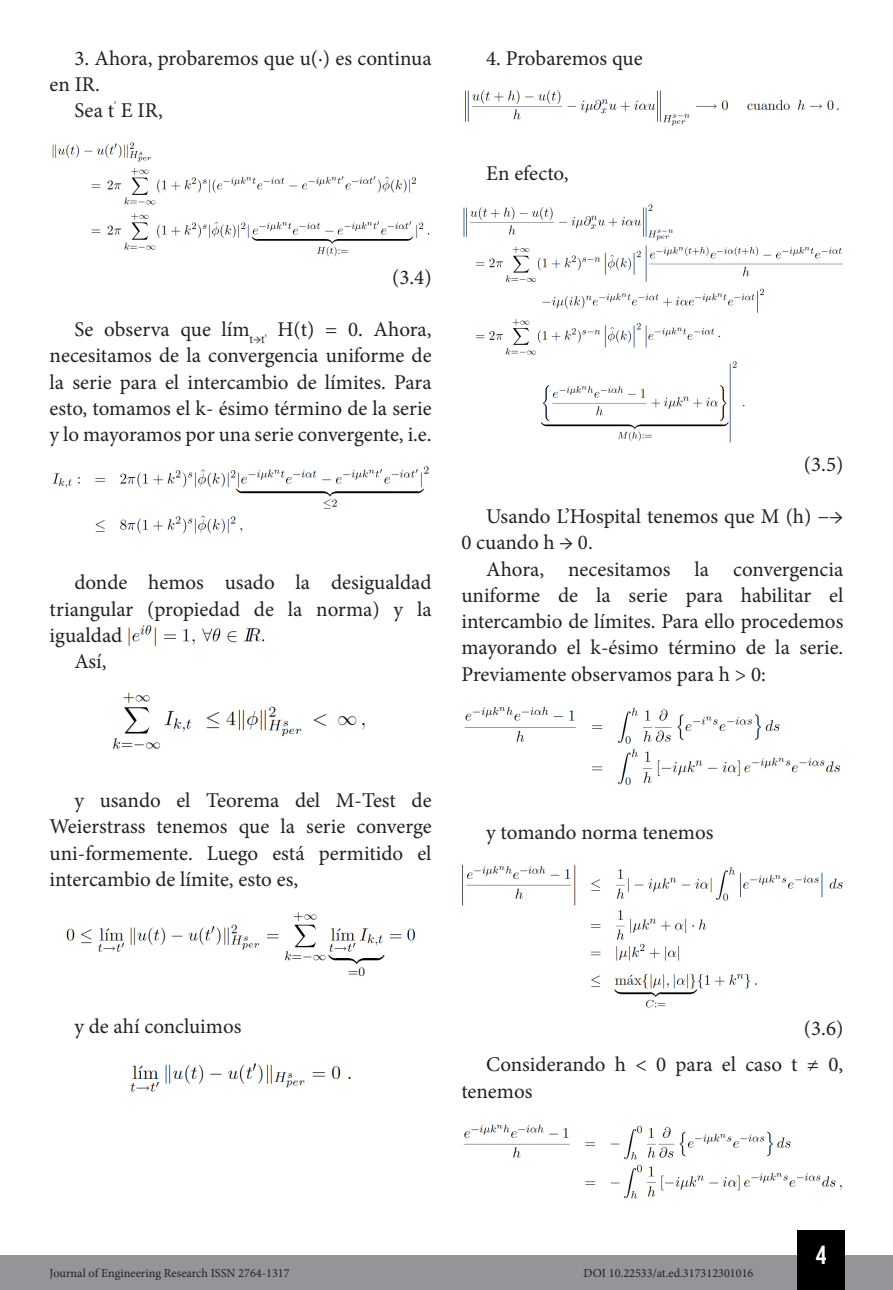
<style>
.page{position:relative;width:893px;height:1290px;background:#fff}
.page>*{position:absolute;margin:0;border:0;box-sizing:border-box;transform-origin:0 0}
.t1{font:26.25px "Bebas Kai";color:#fff}
.TXT{font:21px/26.2px "Minion Pro";color:#231f20;text-align:justify}
.t2{font:12.25px "Minion Pro";color:#231f20}
</style>
<div class="page">
<div style="left:0;top:1255px;width:893px;height:35px;background:#939598"></div>
<div style="left:797px;top:1230px;width:48px;height:60px;background:#000"></div>
<img style="left:52px;top:142px;width:378px;height:115px">
<img style="left:52px;top:466px;width:377px;height:68px">
<img style="left:128px;top:625px;width:137px;height:22px">
<img style="left:112px;top:692px;width:253px;height:57px">
<img style="left:66px;top:912px;width:350px;height:64px">
<img style="left:130px;top:1063px;width:221px;height:29px">
<img style="left:465px;top:90px;width:374px;height:36px">
<img style="left:463px;top:204px;width:380px;height:239px">
<img style="left:464px;top:707px;width:377px;height:78px">
<img style="left:461px;top:864px;width:382px;height:144px">
<img style="left:463px;top:1124px;width:379px;height:75px">
<p class="TXT" style="left:50px;top:45px;width:383px;text-indent:25px">3. Ahora, probaremos que u(·) es continua en IR.</p>
<p class="TXT" style="left:74px;top:98px;width:90px">Sea t<sup>'</sup> E IR,</p>
<p class="TXT" style="left:486px;top:45px;width:158px">4. Probaremos que</p>
<p class="TXT" style="left:486px;top:160px;width:84px">En efecto,</p>
<p class="TXT" style="left:392px;top:264px;width:41px">(3.4)</p>
<p class="TXT" style="left:50px;top:316px;width:384px;text-indent:25px">Se observa que lím<sub>t→t'</sub> H(t) = 0. Ahora, necesitamos de la convergencia uniforme de la serie para el intercambio de límites. Para esto, tomamos el k- ésimo término de la serie y lo mayoramos por una serie convergente, i.e.</p>
<p class="TXT" style="left:50px;top:570px;width:383px;text-indent:25px">donde hemos usado la desigualdad triangular (propiedad de la norma) y la igualdad</p>
<p class="TXT" style="left:74px;top:648px;width:34px">Así,</p>
<p class="TXT" style="left:804px;top:451px;width:41px">(3.5)</p>
<p class="TXT" style="left:461px;top:503px;width:383px;text-indent:25px">Usando L’Hospital tenemos que M (h) −→<br>0 cuando h → 0.</p>
<p class="TXT" style="left:461px;top:556px;width:384px;text-indent:25px">Ahora, necesitamos la convergencia uniforme de la serie para habilitar el intercambio de límites. Para ello procedemos mayorando el k-ésimo término de la serie.<br>Previamente observamos para h &gt; 0:</p>
<p class="TXT" style="left:50px;top:787px;width:383px;text-indent:25px">y usando el Teorema del M-Test de Weierstrass tenemos que la serie converge uni-formemente. Luego está permitido el intercambio de límite, esto es,</p>
<p class="TXT" style="left:486px;top:819px;width:229px">y tomando norma tenemos</p>
<p class="TXT" style="left:74px;top:1013px;width:168px">y de ahí concluimos</p>
<p class="TXT" style="left:804px;top:1015px;width:41px">(3.6)</p>
<p class="TXT" style="left:461px;top:1052px;width:384px;text-indent:25px">Considerando h &lt; 0 para el caso t ≠ 0, tenemos</p>
<p class="t1" style="left:816px;top:1241px;width:12px">4</p>
<p class="t2" style="left:50px;top:1265px;width:242px">Journal of Engineering Research ISSN 2764-1317</p>
<p class="t2" style="left:584px;top:1265px;width:171px">DOI 10.22533/at.ed.317312301016</p>
</div>
